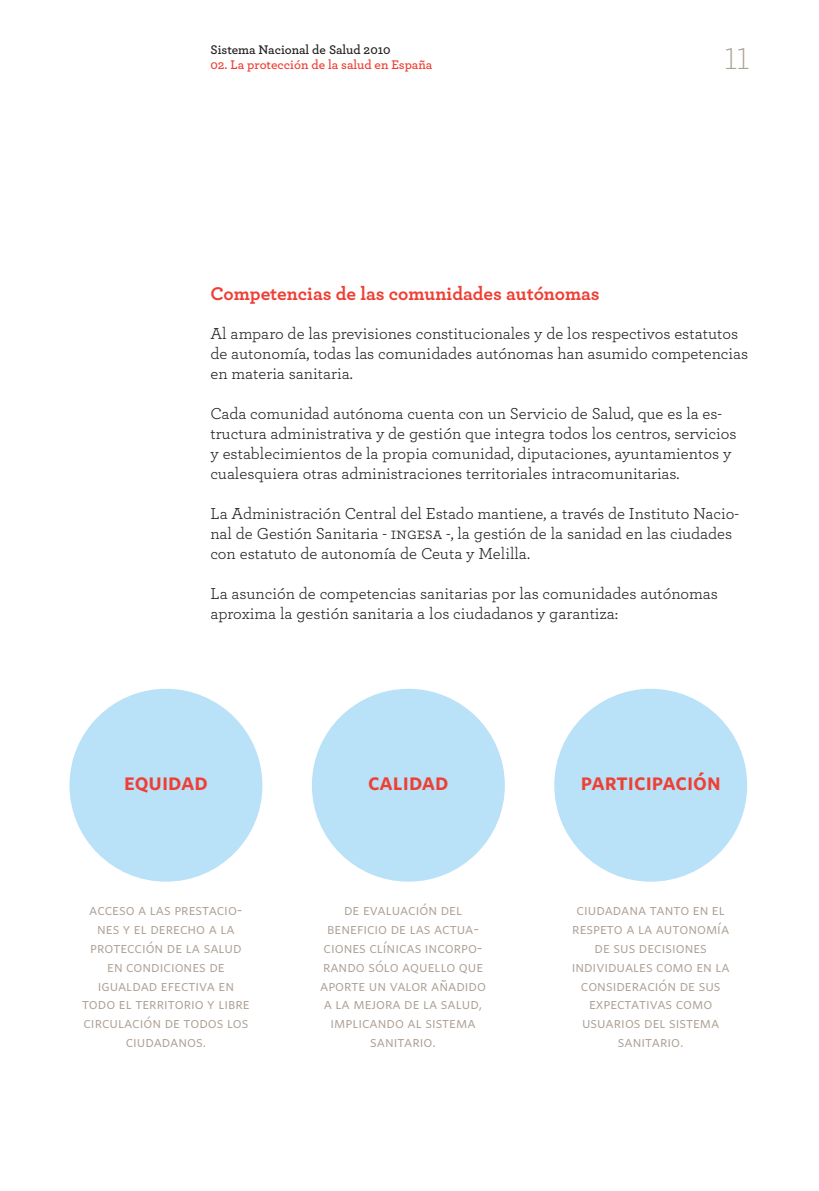
<style>
.page{position:relative;width:819px;height:1191px;background:#fff}
.page>*{position:absolute;margin:0;border:0;box-sizing:border-box;transform-origin:0 0}
.t1{font:300 31.5px "Archer";color:#aba095}
.t2{font:24.5px "Whitney Semibold SC";color:#ee3f34}
.t3{font:700 19.25px "Archer";letter-spacing:-.005em;color:#ee3f34}
.t4{font:16.62px/19.9px "Archer";color:#231f20}
.t5{font:15.75px/18.9px "Whitney Book SC";color:#aba095;text-align:center}
.t6{font:600 13.12px "Archer";color:#ee3f34}
.t7{font:600 13.12px "Archer";color:#231f20}
</style>
<div class="page">
<div style="left:554px;top:689px;width:193px;height:192px;background:#b9e1f7;border-radius:50%"></div>
<div style="left:312px;top:689px;width:193px;height:192px;background:#b9e1f7;border-radius:50%"></div>
<div style="left:69px;top:689px;width:193px;height:192px;background:#b9e1f7;border-radius:50%"></div>
<p class="t7" style="left:210px;top:40px;width:182px">Sistema Nacional de Salud 2010</p>
<p class="t6" style="left:210px;top:55px;width:223px">02. La protección de la salud en España</p>
<h1 class="t1" style="left:724px;top:38px;width:26px">11</h1>
<p class="t3" style="left:210px;top:279px;width:390px">Competencias de las comunidades autónomas</p>
<p class="t4" style="left:210px;top:323px;width:539px">Al amparo de las previsiones constitucionales y de los respectivos estatutos de autonomía, todas las comunidades autónomas han asumido competencias en materia sanitaria.</p>
<p class="t4" style="left:210px;top:402px;width:527px">Cada comunidad autónoma cuenta con un Servicio de Salud, que es la es&shy;tructura administrativa y de gestión que integra todos los centros, servicios y establecimientos de la propia comunidad, diputaciones, ayuntamientos y cualesquiera otras administraciones territoriales intracomunitarias.</p>
<p class="t4" style="left:210px;top:502px;width:530px">La Administración Central del Estado mantiene, a través de Instituto Nacio&shy;nal de Gestión Sanitaria - ingesa -, la gestión de la sanidad en las ciudades con estatuto de autonomía de Ceuta y Melilla.</p>
<p class="t4" style="left:210px;top:582px;width:509px">La asunción de competencias sanitarias por las comunidades autónomas aproxima la gestión sanitaria a los ciudadanos y garantiza:</p>
<p class="t2" style="left:124px;top:766px;width:85px">equidad</p>
<p class="t2" style="left:368px;top:766px;width:82px">calidad</p>
<p class="t2" style="left:580px;top:766px;width:141px">participación</p>
<p class="t5" style="left:82px;top:900px;width:169px">acceso a las prestacio&shy;nes y el derecho a la protección de la salud en condiciones de igualdad efectiva en todo el territorio y libre circulación de todos los ciudadanos.</p>
<p class="t5" style="left:320px;top:900px;width:167px">de evaluación del beneficio de las actua&shy;ciones clínicas incorpo&shy;rando sólo aquello que aporte un valor añadido a la mejora de la salud, implicando al sistema sanitario.</p>
<p class="t5" style="left:571px;top:900px;width:159px">ciudadana tanto en el respeto a la autonomía de sus decisiones individuales como en la consideración de sus expectativas como usuarios del sistema sanitario.</p>
</div>
